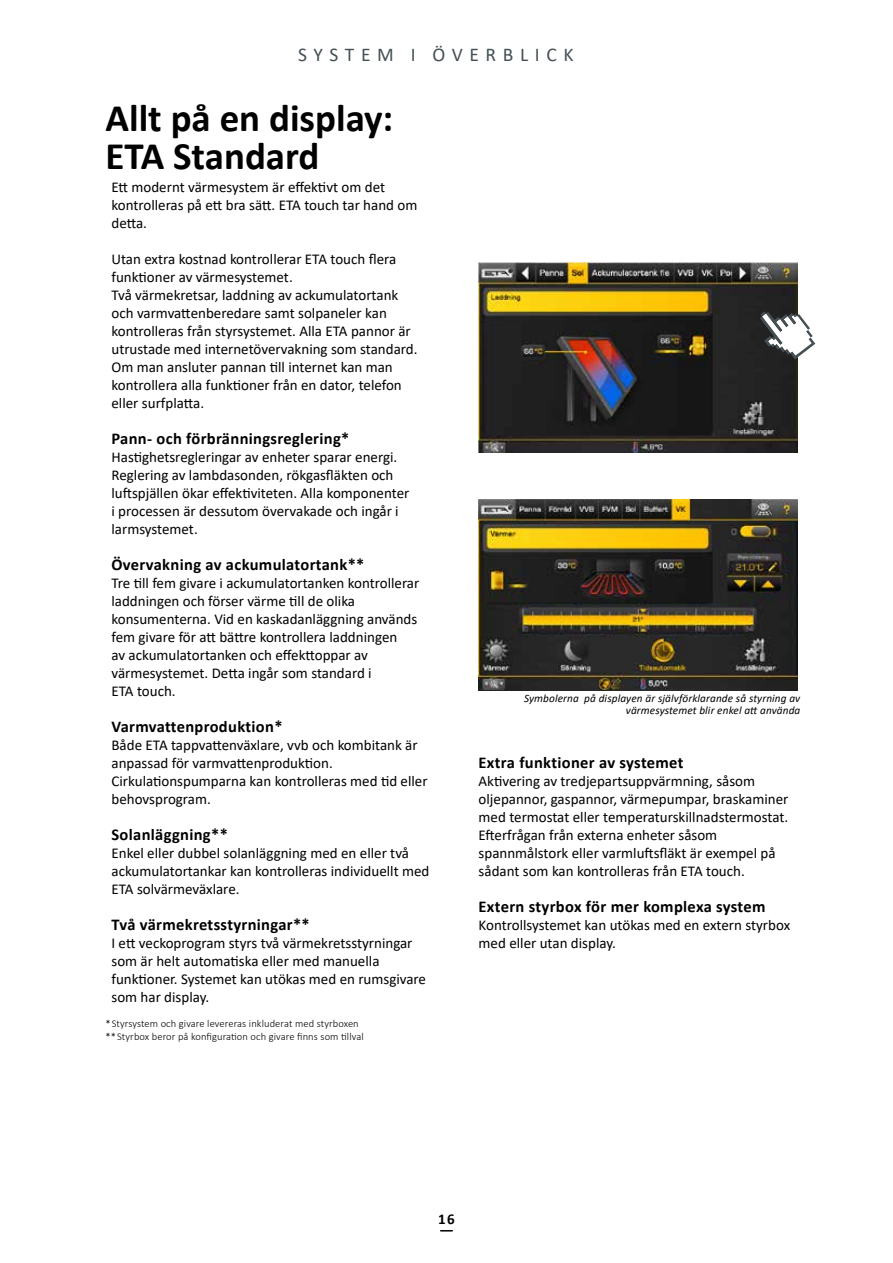
<style>
.page{position:relative;width:893px;height:1263px;background:#fff}
.page>*{position:absolute;margin:0;border:0;box-sizing:border-box;transform-origin:0 0}
.t1{font:700 39px/37.5px "Calibri";color:#000}
.t2{font:19.5px "Calibri";letter-spacing:.34em;color:#455055}
.t3{font:700 16.5px "Calibri";letter-spacing:.02em;color:#000}
.t4{font:15px/18px "Calibri";color:#000}
.t5{font:700 15px "Calibri";color:#000}
.t6{font:italic 11.25px/12px "Calibri";letter-spacing:.01em;color:#000;text-align:right}
.t7{font:300 10.5px/12.6px "Calibri";letter-spacing:.01em;color:#000}
</style>
<div class="page">
<img style="left:479px;top:263px;width:318px;height:190px">
<svg style="left:760px;top:311px;width:55px;height:48px"></svg>
<img style="left:479px;top:499px;width:318px;height:191px">
<h2 class="t2" style="left:298px;top:41px;width:277px">SYSTEM I ÖVERBLICK</h2>
<h1 class="t1" style="left:105px;top:99px;width:289px">Allt på en display:<br>ETA Standard</h1>
<p class="t4" style="left:111px;top:178px;width:307px">Ett modernt värmesystem är effektivt om det kontrolleras på ett bra sätt. ETA touch tar hand om detta.</p>
<p class="t4" style="left:111px;top:250px;width:308px">Utan extra kostnad kontrollerar ETA touch flera funktioner av värmesystemet.<br>Två värmekretsar, laddning av ackumulatortank och varmvattenberedare samt solpaneler kan kontrolleras från styrsystemet. Alla ETA pannor är utrustade med internetövervakning som standard.<br>Om man ansluter pannan till internet kan man kontrollera alla funktioner från en dator, telefon eller surfplatta.</p>
<p class="t3" style="left:111px;top:427px;width:239px">Pann- och förbränningsreglering*</p>
<p class="t4" style="left:111px;top:448px;width:299px">Hastighetsregleringar av enheter sparar energi.<br>Reglering av lambdasonden, rökgasfläkten och luftspjällen ökar effektiviteten. Alla komponenter i processen är dessutom övervakade och ingår i larmsystemet.</p>
<p class="t3" style="left:111px;top:553px;width:254px">Övervakning av ackumulatortank**</p>
<p class="t4" style="left:111px;top:574px;width:309px">Tre till fem givare i ackumulatortanken kontrollerar laddningen och förser värme till de olika konsumenterna. Vid en kaskadanläggning används fem givare för att bättre kontrollera laddningen<br>av ackumulatortanken och effekttoppar av värmesystemet. Detta ingår som standard i<br>ETA touch.</p>
<p class="t3" style="left:111px;top:715px;width:173px">Varmvattenproduktion*</p>
<p class="t4" style="left:111px;top:736px;width:318px">Både ETA tappvattenväxlare, vvb och kombitank är anpassad för varmvattenproduktion.<br>Cirkulationspumparna kan kontrolleras med tid eller behovsprogram.</p>
<p class="t3" style="left:111px;top:823px;width:118px">Solanläggning**</p>
<p class="t4" style="left:111px;top:844px;width:319px">Enkel eller dubbel solanläggning med en eller två ackumulatortankar kan kontrolleras individuellt med<br>ETA solvärmeväxlare.</p>
<p class="t3" style="left:111px;top:913px;width:200px">Två värmekretsstyrningar**</p>
<p class="t4" style="left:111px;top:934px;width:316px">I ett veckoprogram styrs två värmekretsstyrningar som är helt automatiska eller med manuella funktioner. Systemet kan utökas med en rumsgivare som har display.</p>
<p class="t7" style="left:105px;top:1017px;width:260px">* Styrsystem och givare levereras inkluderat med styrboxen ** Styrbox beror på konfiguration och givare finns som tillval</p>
<p class="t6" style="left:524px;top:692px;width:278px">Symbolerna på displayen är självförklarande så styrning av värmesystemet blir enkel att använda</p>
<p class="t3" style="left:479px;top:751px;width:206px">Extra funktioner av systemet</p>
<p class="t4" style="left:479px;top:772px;width:311px">Aktivering av tredjepartsuppvärmning, såsom oljepannor, gaspannor, värmepumpar, braskaminer med termostat eller temperaturskillnadstermostat.<br>Efterfrågan från externa enheter såsom spannmålstork eller varmluftsfläkt är exempel på sådant som kan kontrolleras från ETA touch.</p>
<p class="t3" style="left:479px;top:895px;width:288px">Extern styrbox för mer komplexa system</p>
<p class="t4" style="left:479px;top:916px;width:313px">Kontrollsystemet kan utökas med en extern styrbox med eller utan display.</p>
<p class="t5" style="left:438px;top:1208px;width:18px">16</p>
</div>
